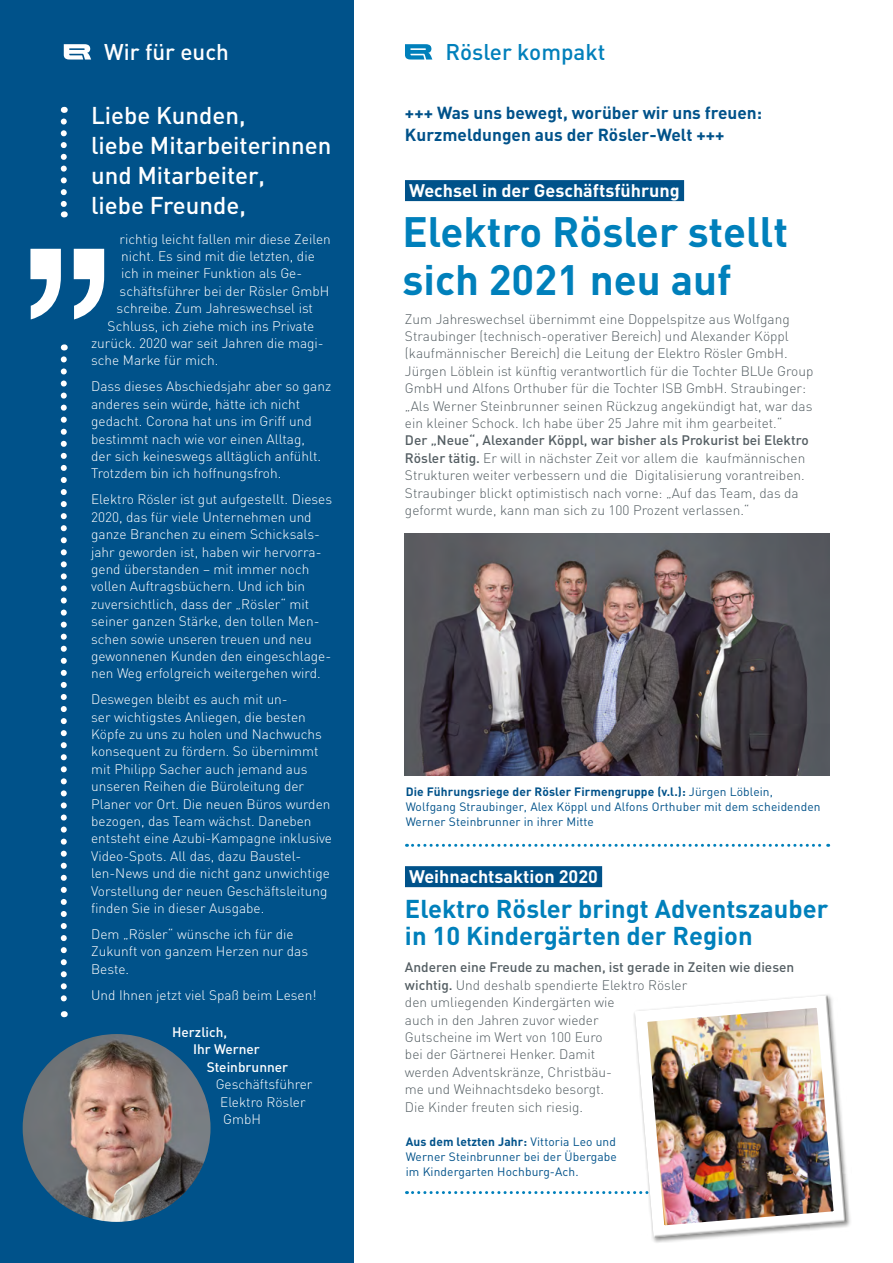
<style>
.page{position:relative;width:893px;height:1263px;background:#fff}
.page>*{position:absolute;margin:0;border:0;box-sizing:border-box;transform-origin:0 0}
.t1{font:700 42px/48.4px "DIN";color:#0080bb}
.t2{font:700 25.5px/27px "DIN";color:#0080bb}
.t3{font:500 24px/30px "DIN";color:#fff}
.t4{font:500 22.5px "DIN";color:#0080bb}
.t5{font:500 22.5px "DIN";color:#fff}
.t6{font:700 18px "DIN";color:#fff}
.t7{font:700 17.25px/22.5px "DIN";color:#00528a}
.t8{font:300 13.65px/17.4px "DIN";color:#fff}
.t9{font:300 13.65px/17.4px "DIN";color:#535d62}
.t10{font:500 13.65px "DIN";color:#fff}
.t11{font:12px/15px "DIN";letter-spacing:.01em;color:#00528a;text-align:justify}
.s1{font-weight:500}
.s2{font-weight:700}
</style>
<div class="page">
<div style="left:0;top:0;width:354px;height:1263px;background:#00528a"></div>
<svg style="left:64px;top:44px;width:27px;height:16px"></svg>
<svg style="left:405px;top:44px;width:27px;height:16px"></svg>
<svg style="left:406px;top:1191px;width:222px;height:3px"></svg>
<svg style="left:406px;top:844px;width:423px;height:3px"></svg>
<svg style="left:61px;top:121px;width:6px;height:96px"></svg>
<svg style="left:61px;top:359px;width:6px;height:658px"></svg>
<img style="left:23px;top:1034px;width:188px;height:188px;border-radius:94px">
<svg style="left:30px;top:249px;width:74px;height:70px"></svg>
<div style="left:405px;top:866px;width:197px;height:21px;background:#00528a"></div>
<div style="left:405px;top:180px;width:279px;height:21px;background:#00528a"></div>
<img style="left:634px;top:995px;width:215px;height:245px">
<img style="left:405px;top:533px;width:424px;height:243px">
<h3 class="t5" style="left:104px;top:37px;width:126px">Wir für euch</h3>
<h3 class="t4" style="left:445px;top:37px;width:162px">Rösler kompakt</h3>
<h3 class="t3" style="left:91px;top:99px;width:242px">Liebe Kunden,<br>liebe Mitarbeiterinnen und Mitarbeiter,<br>liebe Freunde,</h3>
<p class="t8" style="left:120px;top:230px;width:213px">richtig leicht fallen mir diese Zeilen</p>
<p class="t8" style="left:121px;top:247px;width:195px">nicht. Es sind mit die letzten, die</p>
<p class="t8" style="left:121px;top:265px;width:183px">ich in meiner Funktion als Ge-</p>
<p class="t8" style="left:120px;top:282px;width:211px">schäftsführer bei der Rösler GmbH</p>
<p class="t8" style="left:117px;top:300px;width:198px">schreibe. Zum Jahreswechsel ist</p>
<p class="t8" style="left:108px;top:317px;width:208px">Schluss, ich ziehe mich ins Private</p>
<p class="t8" style="left:91px;top:334px;width:234px">zurück. 2020 war seit Jahren die magi-</p>
<p class="t8" style="left:91px;top:352px;width:129px">sche Marke für mich.</p>
<p class="t8" style="left:91px;top:378px;width:241px">Dass dieses Abschiedsjahr aber so ganz anderes sein würde, hätte ich nicht gedacht. Corona hat uns im Griff und bestimmt nach wie vor einen Alltag,<br>der sich keineswegs alltäglich anfühlt.<br>Trotzdem bin ich hoffnungsfroh.</p>
<p class="t8" style="left:91px;top:491px;width:242px">Elektro Rösler ist gut aufgestellt. Dieses 2020, das für viele Unternehmen und ganze Branchen zu einem Schicksals&shy;jahr geworden ist, haben wir hervorra&shy;gend überstanden – mit immer noch vollen Auftragsbüchern. Und ich bin zuversichtlich, dass der „Rösler“ mit seiner ganzen Stärke, den tollen Men&shy;schen sowie unseren treuen und neu gewonnenen Kunden den eingeschlage&shy;nen Weg erfolgreich weitergehen wird.</p>
<p class="t8" style="left:91px;top:690px;width:242px">Deswegen bleibt es auch mit un-<br>ser wichtigstes Anliegen, die besten Köpfe zu uns zu holen und Nachwuchs konsequent zu fördern. So übernimmt mit Philipp Sacher auch jemand aus unseren Reihen die Büroleitung der Planer vor Ort. Die neuen Büros wurden bezogen, das Team wächst. Daneben entsteht eine Azubi-Kampagne inklusive Video-Spots. All das, dazu Baustel&shy;len-News und die nicht ganz unwichtige Vorstellung der neuen Geschäftsleitung finden Sie in dieser Ausgabe.</p>
<p class="t8" style="left:91px;top:925px;width:219px">Dem „Rösler“ wünsche ich für die<br>Zukunft von ganzem Herzen nur das<br>Beste.</p>
<p class="t8" style="left:91px;top:986px;width:227px">Und Ihnen jetzt viel Spaß beim Lesen!</p>
<p class="t10" style="left:172px;top:1023px;width:57px">Herzlich,</p>
<p class="t10" style="left:193px;top:1041px;width:68px">Ihr Werner</p>
<p class="t10" style="left:207px;top:1058px;width:83px">Steinbrunner</p>
<p class="t8" style="left:220px;top:1075px;width:94px;text-indent:-5px">Geschäftsführer<br>Elektro Rösler<br>GmbH</p>
<p class="t7" style="left:405px;top:100px;width:359px">+++ Was uns bewegt, worüber wir uns freuen:<br>Kurzmeldungen aus der Rösler-Welt +++</p>
<h3 class="t6" style="left:409px;top:178px;width:272px">Wechsel in der Geschäftsführung</h3>
<h1 class="t1" style="left:402px;top:205px;width:387px">Elektro Rösler stellt sich 2021 neu auf</h1>
<p class="t9" style="left:405px;top:310px;width:410px">Zum Jahreswechsel übernimmt eine Doppelspitze aus Wolfgang Straubinger (technisch-operativer Bereich) und Alexander Köppl (kaufmännischer Bereich) die Leitung der Elektro Rösler GmbH.<br>Jürgen Löblein ist künftig verantwortlich für die Tochter BLUe Group GmbH und Alfons Orthuber für die Tochter ISB GmbH. Straubinger: „Als Werner Steinbrunner seinen Rückzug angekündigt hat, war das ein kleiner Schock. Ich habe über 25 Jahre mit ihm gearbeitet.“</p>
<p class="t9" style="left:405px;top:432px;width:405px"><span class="s1">Der „Neue“, Alexander Köppl, war bisher als Prokurist bei Elektro Rösler tätig.</span> Er will in nächster Zeit vor allem die kaufmännischen Strukturen weiter verbessern und die Digitalisierung vorantreiben.<br>Straubinger blickt optimistisch nach vorne: „Auf das Team, das da geformt wurde, kann man sich zu 100 Prozent verlassen.“</p>
<p class="t11" style="left:406px;top:783px;width:416px;text-align:left"><span class="s2">Die Führungsriege der Rösler Firmengruppe (v.l.):</span> Jürgen Löblein,<br>Wolfgang Straubinger, Alex Köppl und Alfons Orthuber mit dem scheidenden<br>Werner Steinbrunner in ihrer Mitte</p>
<h3 class="t6" style="left:409px;top:864px;width:190px">Weihnachtsaktion 2020</h3>
<h2 class="t2" style="left:405px;top:894px;width:425px">Elektro Rösler bringt Adventszauber in 10 Kindergärten der Region</h2>
<p class="t9" style="left:405px;top:959px;width:391px"><span class="s1">Anderen eine Freude zu machen, ist gerade in Zeiten wie diesen wichtig.</span> Und deshalb spendierte Elektro Rösler<br>den umliegenden Kindergärten wie<br>auch in den Jahren zuvor wieder<br>Gutscheine im Wert von 100 Euro<br>bei der Gärtnerei Henker. Damit<br>werden Adventskränze, Christbäu-<br>me und Weihnachtsdeko besorgt.<br>Die Kinder freuten sich riesig.</p>
<p class="t11" style="left:406px;top:1134px;width:213px"><span class="s2">Aus dem letzten Jahr:</span> Vittoria Leo und Werner Steinbrunner bei der Übergabe im Kindergarten Hochburg-Ach.</p>
</div>
